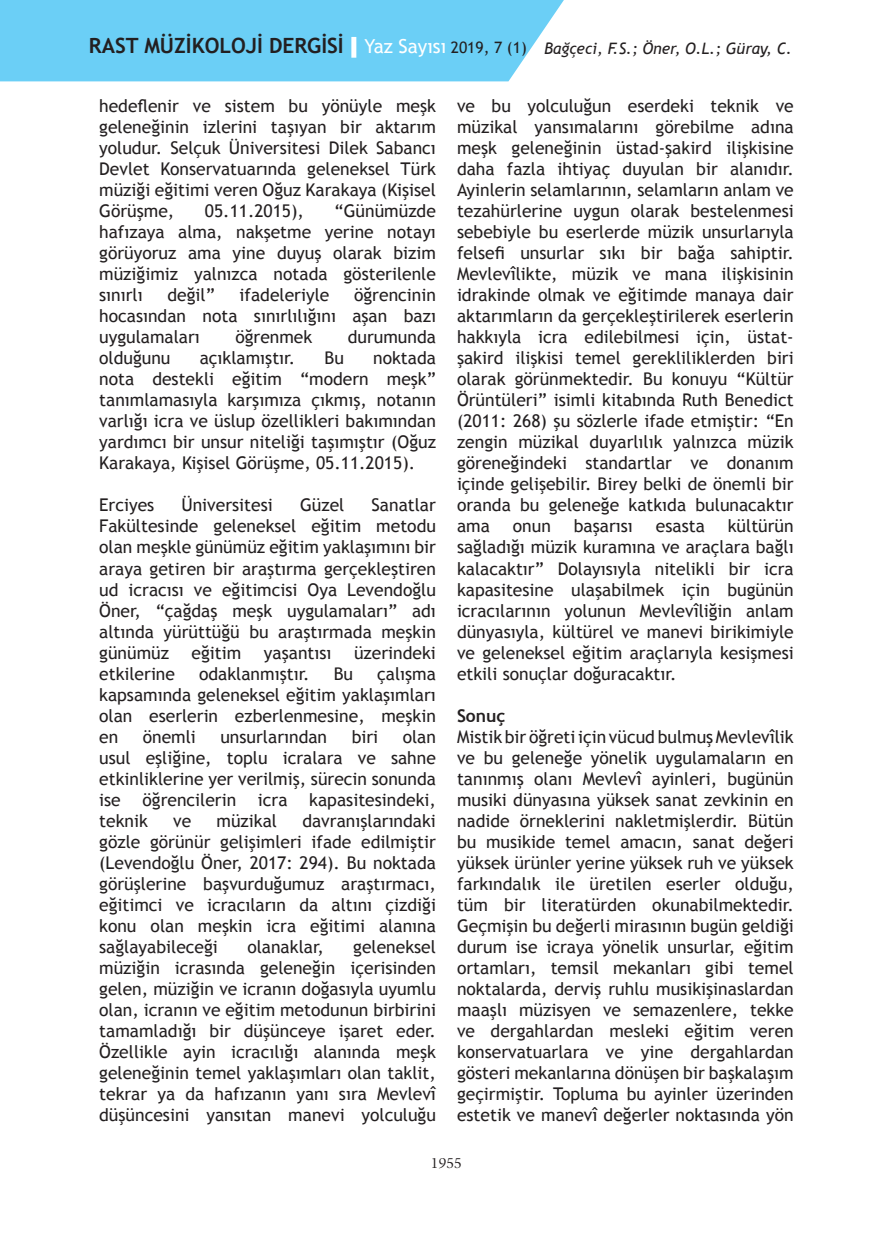
<style>
.page{position:relative;width:893px;height:1241px;background:#fff}
.page>*{position:absolute;margin:0;border:0;box-sizing:border-box;transform-origin:0 0}
.t1{font:17.5px/21px "Trebuchet MS";color:#231f20;text-align:justify}
.t2{font:700 17.5px "Trebuchet MS";color:#231f20}
.t3{font:italic 15.75px "Trebuchet MS";color:#231f20}
.t4{font:14px "Trump Mediaeval";color:#231f20}
.s1{font-weight:700;font-style:normal;font-size:21px}
.s2{font-style:normal;font-size:21px;color:#fff}
.s3{font-style:normal;font-size:19.25px;color:#fff}
.s4{font-style:normal}
</style>
<div class="page">
<div style="left:0;top:0;width:564px;height:81px;background:#6bcff6"></div>
<div style="left:351px;top:37px;width:5px;height:21px;border:4px solid #fff"></div>
<p class="t3" style="left:89px;top:38px;width:704px"><span class="s1">RAST MÜZIKOLOJI DERGISI</span> <span class="s2">|</span> <span class="s3">Yaz Sayısı</span> <span class="s4">2019, 7 (1)</span> Bağçeci, F.S.; Öner, O.L.; Güray, C.</p>
<p class="t1" style="left:99px;top:95px;width:338px">hedeflenir ve sistem bu yönüyle meşk geleneğinin izlerini taşıyan bir aktarım yoludur. Selçuk Üniversitesi Dilek Sabancı Devlet Konservatuarında geleneksel Türk müziği eğitimi veren Oğuz Karakaya (Kişisel Görüşme,</p>
<p class="t1" style="left:99px;top:200px;width:338px;text-indent:235px">“Günümüzde hafızaya alma, nakşetme yerine notayı görüyoruz ama yine duyuş olarak bizim müziğimiz yalnızca notada gösterilenle sınırlı</p>
<p class="t1" style="left:205px;top:200px;width:101px">05.11.2015),</p>
<p class="t1" style="left:99px;top:284px;width:338px;text-indent:255px">öğrencinin hocasından nota sınırlılığını aşan bazı uygulamaları</p>
<p class="t1" style="left:167px;top:284px;width:49px">değil”</p>
<p class="t1" style="left:240px;top:284px;width:91px">ifadeleriyle</p>
<p class="t1" style="left:235px;top:326px;width:78px">öğrenmek</p>
<p class="t1" style="left:348px;top:326px;width:90px">durumunda</p>
<p class="t1" style="left:99px;top:347px;width:73px">olduğunu</p>
<p class="t1" style="left:200px;top:347px;width:97px">açıklamıştır.</p>
<p class="t1" style="left:324px;top:347px;width:21px">Bu</p>
<p class="t1" style="left:99px;top:347px;width:338px;text-indent:274px">noktada nota destekli eğitim “modern meşk” tanımlamasıyla karşımıza çıkmış, notanın varlığı icra ve üslup özellikleri bakımından yardımcı bir unsur niteliği taşımıştır (Oğuz Karakaya, Kişisel Görüşme, 05.11.2015).</p>
<p class="t1" style="left:99px;top:494px;width:57px">Erciyes</p>
<p class="t1" style="left:181px;top:494px;width:93px">Üniversitesi</p>
<p class="t1" style="left:300px;top:494px;width:46px">Güzel</p>
<p class="t1" style="left:99px;top:494px;width:338px;text-indent:272px">Sanatlar Fakültesinde geleneksel eğitim metodu olan meşkle günümüz eğitim yaklaşımını bir araya getiren bir araştırma gerçekleştiren ud icracısı ve eğitimcisi Oya Levendoğlu Öner, “çağdaş meşk uygulamaları” adı altında yürüttüğü bu araştırmada meşkin günümüz</p>
<p class="t1" style="left:192px;top:641px;width:51px">eğitim</p>
<p class="t1" style="left:264px;top:641px;width:69px">yaşantısı</p>
<p class="t1" style="left:354px;top:641px;width:83px">üzerindeki</p>
<p class="t1" style="left:99px;top:662px;width:77px">etkilerine</p>
<p class="t1" style="left:199px;top:662px;width:112px">odaklanmıştır.</p>
<p class="t1" style="left:334px;top:662px;width:21px">Bu</p>
<p class="t1" style="left:99px;top:662px;width:338px;text-indent:278px">çalışma kapsamında geleneksel eğitim yaklaşımları olan eserlerin ezberlenmesine, meşkin en</p>
<p class="t1" style="left:143px;top:725px;width:55px">önemli</p>
<p class="t1" style="left:220px;top:725px;width:108px">unsurlarından</p>
<p class="t1" style="left:352px;top:725px;width:28px">biri</p>
<p class="t1" style="left:99px;top:725px;width:338px;text-indent:303px">olan usul eşliğine, toplu icralara ve sahne etkinliklerine yer verilmiş, sürecin sonunda ise öğrencilerin icra kapasitesindeki, teknik</p>
<p class="t1" style="left:173px;top:809px;width:20px">ve</p>
<p class="t1" style="left:217px;top:809px;width:62px">müzikal</p>
<p class="t1" style="left:99px;top:809px;width:338px;text-indent:203px">davranışlarındaki gözle görünür gelişimleri ifade edilmiştir (Levendoğlu Öner, 2017: 294). Bu noktada görüşlerine başvurduğumuz araştırmacı, eğitimci ve icracıların da altını çizdiği konu olan meşkin icra eğitimi alanına sağlayabileceği</p>
<p class="t1" style="left:99px;top:935px;width:338px;text-indent:254px">geleneksel müziğin icrasında geleneğin içerisinden gelen, müziğin ve icranın doğasıyla uyumlu olan, icranın ve eğitim metodunun birbirini tamamladığı bir düşünceye işaret eder.<br>Özellikle ayin icracılığı alanında meşk geleneğinin temel yaklaşımları olan taklit, tekrar ya da hafızanın yanı sıra Mevlevî düşüncesini yansıtan manevi yolculuğu</p>
<p class="t1" style="left:247px;top:935px;width:78px">olanaklar,</p>
<p class="t1" style="left:457px;top:95px;width:338px">ve bu yolculuğun eserdeki teknik ve müzikal yansımalarını görebilme adına meşk geleneğinin üstad-şakird ilişkisine daha fazla ihtiyaç duyulan bir alanıdır.<br>Ayinlerin selamlarının, selamların anlam ve tezahürlerine uygun olarak bestelenmesi sebebiyle bu eserlerde müzik unsurlarıyla felsefi unsurlar sıkı bir bağa sahiptir.<br>Mevlevîlikte, müzik ve mana ilişkisinin idrakinde olmak ve eğitimde manaya dair aktarımların da gerçekleştirilerek eserlerin hakkıyla icra edilebilmesi için, üstat&shy;şakird ilişkisi temel gerekliliklerden biri olarak görünmektedir. Bu konuyu “Kültür Örüntüleri” isimli kitabında Ruth Benedict (2011: 268) şu sözlerle ifade etmiştir: “En zengin müzikal duyarlılık yalnızca müzik göreneğindeki standartlar ve donanım içinde gelişebilir. Birey belki de önemli bir oranda bu geleneğe katkıda bulunacaktır ama</p>
<p class="t1" style="left:457px;top:515px;width:338px;text-indent:271px">kültürün sağladığı müzik kuramına ve araçlara bağlı kalacaktır” Dolayısıyla nitelikli bir icra kapasitesine ulaşabilmek için bugünün icracılarının yolunun Mevlevîliğin anlam dünyasıyla, kültürel ve manevi birikimiyle ve geleneksel eğitim araçlarıyla kesişmesi etkili sonuçlar doğuracaktır.</p>
<p class="t2" style="left:457px;top:704px;width:50px">Sonuç</p>
<p class="t1" style="left:457px;top:725px;width:338px">Mistik bir öğreti için vücud bulmuş Mevlevîlik ve bu geleneğe yönelik uygulamaların en tanınmış olanı Mevlevî ayinleri, bugünün musiki dünyasına yüksek sanat zevkinin en nadide örneklerini nakletmişlerdir. Bütün bu musikide temel amacın, sanat değeri yüksek ürünler yerine yüksek ruh ve yüksek farkındalık ile üretilen eserler olduğu, tüm bir literatürden okunabilmektedir.<br>Geçmişin bu değerli mirasının bugün geldiği durum ise icraya yönelik unsurlar, eğitim ortamları, temsil mekanları gibi temel noktalarda, derviş ruhlu musikişinaslardan maaşlı müzisyen ve semazenlere, tekke ve dergahlardan mesleki eğitim veren konservatuarlara ve yine dergahlardan gösteri mekanlarına dönüşen bir başkalaşım geçirmiştir. Topluma bu ayinler üzerinden estetik ve manevî değerler noktasında yön</p>
<p class="t1" style="left:513px;top:515px;width:40px">onun</p>
<p class="t1" style="left:574px;top:515px;width:61px">başarısı</p>
<p class="t1" style="left:656px;top:515px;width:51px">esasta</p>
<p class="t4" style="left:431px;top:1154px;width:33px">1955</p>
</div>
